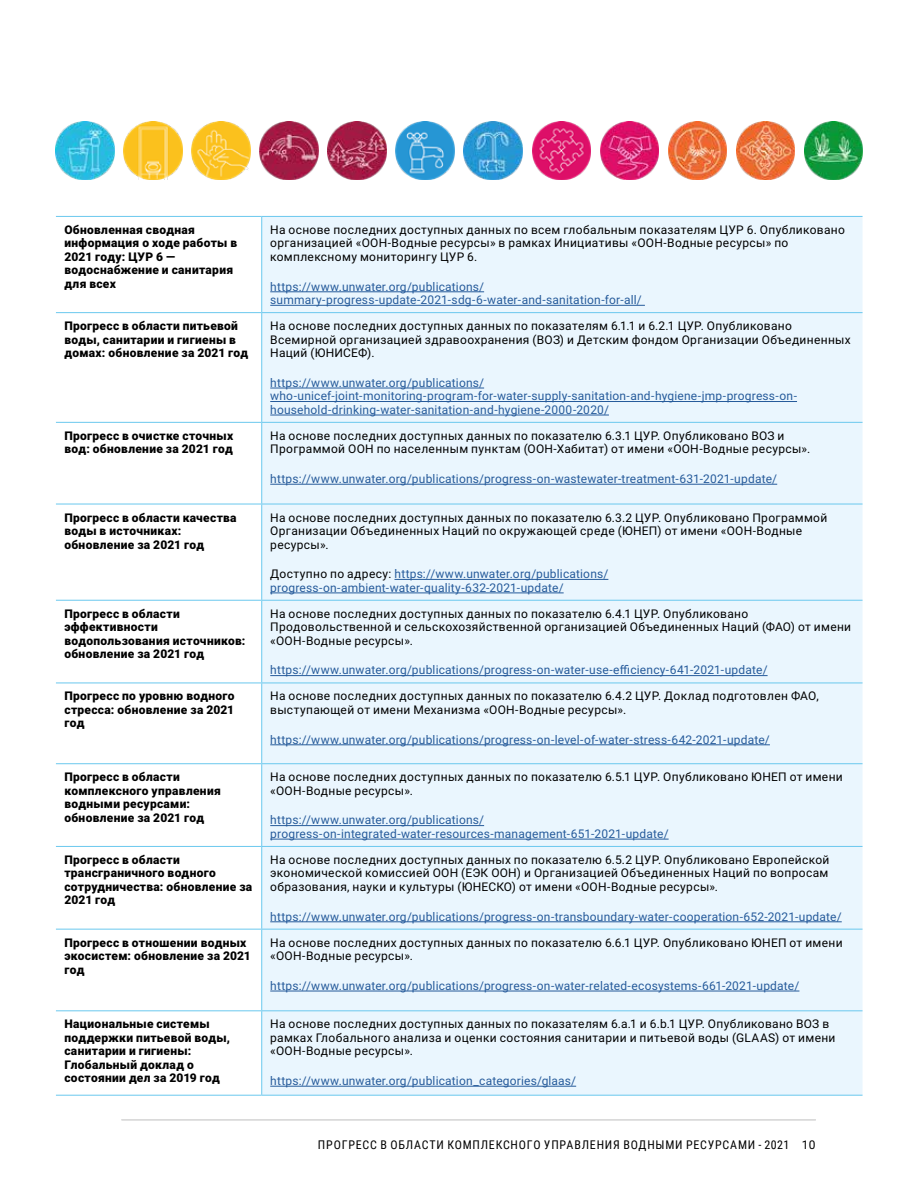
<style>
.page{position:relative;width:918px;height:1188px;background:#fff}
.page>*{position:absolute;margin:0;border:0;box-sizing:border-box;transform-origin:0 0}
.t1{font:12px/13.5px "Roboto";letter-spacing:.025em;color:#000}
.t2{font:12px/13.5px "Roboto";letter-spacing:.015em;color:#265b9b}
.t3{font:900 12px/13.5px "Roboto";letter-spacing:.025em;color:#000}
.t4{font:12px "Roboto Condensed";letter-spacing:.065em;color:#000}
.s1{color:#000}
.s2{font-family:"Roboto"}
</style>
<div class="page">
<hr style="left:122px;top:1119px;width:694px;height:1px;background:#dadada">
<img style="left:56px;top:121px;width:58px;height:59px">
<img style="left:124px;top:121px;width:58px;height:59px">
<img style="left:396px;top:121px;width:59px;height:59px">
<img style="left:532px;top:121px;width:59px;height:59px">
<img style="left:464px;top:121px;width:59px;height:59px">
<img style="left:260px;top:121px;width:58px;height:59px">
<img style="left:736px;top:121px;width:59px;height:59px">
<img style="left:804px;top:121px;width:59px;height:59px">
<img style="left:328px;top:121px;width:58px;height:59px">
<img style="left:668px;top:121px;width:59px;height:59px">
<img style="left:600px;top:121px;width:59px;height:59px">
<img style="left:192px;top:121px;width:58px;height:59px">
<svg style="left:56px;top:313px;width:205px;height:782px"></svg>
<div style="left:262px;top:217px;width:601px;height:878px;background:#eaf6fe"></div>
<hr style="left:56px;top:216px;width:206px;height:1px;background:#6ac8ee">
<hr style="left:56px;top:312px;width:206px;height:1px;background:#6ac8ee">
<hr style="left:56px;top:422px;width:206px;height:1px;background:#6ac8ee">
<hr style="left:56px;top:504px;width:206px;height:1px;background:#6ac8ee">
<hr style="left:56px;top:600px;width:206px;height:1px;background:#6ac8ee">
<hr style="left:56px;top:683px;width:206px;height:1px;background:#6ac8ee">
<hr style="left:56px;top:763px;width:206px;height:1px;background:#6ac8ee">
<hr style="left:56px;top:846px;width:206px;height:1px;background:#6ac8ee">
<hr style="left:56px;top:929px;width:206px;height:1px;background:#6ac8ee">
<hr style="left:56px;top:1010px;width:206px;height:1px;background:#6ac8ee">
<hr style="left:56px;top:1095px;width:206px;height:1px;background:#6ac8ee">
<hr style="left:262px;top:216px;width:601px;height:1px;background:#6ac8ee">
<hr style="left:261px;top:217px;width:1px;height:95px;background:#6ac8ee">
<hr style="left:262px;top:312px;width:601px;height:1px;background:#6ac8ee">
<hr style="left:261px;top:313px;width:1px;height:109px;background:#6ac8ee">
<hr style="left:262px;top:422px;width:601px;height:1px;background:#6ac8ee">
<hr style="left:261px;top:423px;width:1px;height:81px;background:#6ac8ee">
<hr style="left:262px;top:504px;width:601px;height:1px;background:#6ac8ee">
<hr style="left:261px;top:504px;width:1px;height:96px;background:#6ac8ee">
<hr style="left:262px;top:600px;width:601px;height:1px;background:#6ac8ee">
<hr style="left:261px;top:601px;width:1px;height:82px;background:#6ac8ee">
<hr style="left:262px;top:683px;width:601px;height:1px;background:#6ac8ee">
<hr style="left:261px;top:683px;width:1px;height:80px;background:#6ac8ee">
<hr style="left:262px;top:763px;width:601px;height:1px;background:#6ac8ee">
<hr style="left:261px;top:764px;width:1px;height:82px;background:#6ac8ee">
<hr style="left:262px;top:846px;width:601px;height:1px;background:#6ac8ee">
<hr style="left:261px;top:847px;width:1px;height:82px;background:#6ac8ee">
<hr style="left:262px;top:929px;width:601px;height:1px;background:#6ac8ee">
<hr style="left:261px;top:930px;width:1px;height:80px;background:#6ac8ee">
<hr style="left:262px;top:1010px;width:601px;height:1px;background:#6ac8ee">
<hr style="left:261px;top:1011px;width:1px;height:84px;background:#6ac8ee">
<hr style="left:262px;top:1095px;width:601px;height:1px;background:#6ac8ee">
<hr style="left:270px;top:292px;width:214px;height:1px;background:#265b9b">
<hr style="left:270px;top:305px;width:375px;height:1px;background:#265b9b">
<hr style="left:270px;top:388px;width:214px;height:1px;background:#265b9b">
<hr style="left:270px;top:401px;width:527px;height:1px;background:#265b9b">
<hr style="left:270px;top:415px;width:339px;height:1px;background:#265b9b">
<hr style="left:270px;top:484px;width:507px;height:1px;background:#265b9b">
<hr style="left:395px;top:579px;width:213px;height:1px;background:#265b9b">
<hr style="left:270px;top:593px;width:294px;height:1px;background:#265b9b">
<hr style="left:270px;top:675px;width:498px;height:1px;background:#265b9b">
<hr style="left:270px;top:745px;width:500px;height:1px;background:#265b9b">
<hr style="left:270px;top:825px;width:214px;height:1px;background:#265b9b">
<hr style="left:270px;top:839px;width:399px;height:1px;background:#265b9b">
<hr style="left:270px;top:922px;width:572px;height:1px;background:#265b9b">
<hr style="left:270px;top:991px;width:529px;height:1px;background:#265b9b">
<hr style="left:270px;top:1086px;width:306px;height:1px;background:#265b9b">
<p class="t3" style="left:64px;top:222px;width:174px">Обновленная сводная информация о ходе работы в<br>2021 году: ЦУР 6 — водоснабжение и санитария для всех</p>
<p class="t1" style="left:270px;top:222px;width:576px">На основе последних доступных данных по всем глобальным показателям ЦУР 6. Опубликовано организацией «ООН-Водные ресурсы» в рамках Инициативы «ООН-Водные ресурсы» по комплексному мониторингу ЦУР 6.</p>
<p class="t2" style="left:270px;top:279px;width:373px">https://www.unwater.org/publications/ summary-progress-update-2021-sdg-6-water-and-sanitation-for-all/</p>
<p class="t3" style="left:64px;top:319px;width:185px">Прогресс в области питьевой воды, санитарии и гигиены в домах: обновление за 2021 год</p>
<p class="t1" style="left:270px;top:319px;width:582px">На основе последних доступных данных по показателям 6.1.1 и 6.2.1 ЦУР. Опубликовано<br>Всемирной организацией здравоохранения (ВОЗ) и Детским фондом Организации Объединенных<br>Наций (ЮНИСЕФ).</p>
<p class="t2" style="left:270px;top:375px;width:528px">https://www.unwater.org/publications/ who-unicef-joint-monitoring-program-for-water-supply-sanitation-and-hygiene-jmp-progress-on&shy;household-drinking-water-sanitation-and-hygiene-2000-2020/</p>
<p class="t3" style="left:64px;top:428px;width:170px">Прогресс в очистке сточных вод: обновление за 2021 год</p>
<p class="t1" style="left:270px;top:428px;width:542px">На основе последних доступных данных по показателю 6.3.1 ЦУР. Опубликовано ВОЗ и<br>Программой ООН по населенным пунктам (ООН-Хабитат) от имени «ООН-Водные ресурсы».</p>
<p class="t2" style="left:270px;top:472px;width:508px">https://www.unwater.org/publications/progress-on-wastewater-treatment-631-2021-update/</p>
<p class="t3" style="left:64px;top:510px;width:174px">Прогресс в области качества воды в источниках: обновление за 2021 год</p>
<p class="t1" style="left:270px;top:510px;width:559px">На основе последних доступных данных по показателю 6.3.2 ЦУР. Опубликовано Программой<br>Организации Объединенных Наций по окружающей среде (ЮНЕП) от имени «ООН-Водные ресурсы».</p>
<p class="t2" style="left:270px;top:567px;width:340px"><span class="s1">Доступно по адресу:</span> https://www.unwater.org/publications/ progress-on-ambient-water-quality-632-2021-update/</p>
<p class="t3" style="left:64px;top:606px;width:183px">Прогресс в области эффективности водопользования источников: обновление за 2021 год</p>
<p class="t1" style="left:270px;top:606px;width:583px">На основе последних доступных данных по показателю 6.4.1 ЦУР. Опубликовано<br>Продовольственной и сельскохозяйственной организацией Объединенных Наций (ФАО) от имени «ООН-Водные ресурсы».</p>
<p class="t2" style="left:270px;top:663px;width:499px">https://www.unwater.org/publications/progress-on-water-use-efficiency-641-2021-update/</p>
<p class="t3" style="left:64px;top:689px;width:172px;text-align:justify">Прогресс по уровню водного стресса: обновление за 2021 год</p>
<p class="t1" style="left:270px;top:689px;width:550px">На основе последних доступных данных по показателю 6.4.2 ЦУР. Доклад подготовлен ФАО, выступающей от имени Механизма «ООН-Водные ресурсы».</p>
<p class="t2" style="left:270px;top:732px;width:501px">https://www.unwater.org/publications/progress-on-level-of-water-stress-642-2021-update/</p>
<p class="t3" style="left:64px;top:770px;width:158px">Прогресс в области комплексного управления водными ресурсами: обновление за 2021 год</p>
<p class="t1" style="left:270px;top:770px;width:574px">На основе последних доступных данных по показателю 6.5.1 ЦУР. Опубликовано ЮНЕП от имени «ООН-Водные ресурсы».</p>
<p class="t2" style="left:270px;top:813px;width:400px">https://www.unwater.org/publications/ progress-on-integrated-water-resources-management-651-2021-update/</p>
<p class="t3" style="left:64px;top:852px;width:189px">Прогресс в области трансграничного водного сотрудничества: обновление за<br>2021 год</p>
<p class="t1" style="left:270px;top:852px;width:561px;text-align:justify">На основе последних доступных данных по показателю 6.5.2 ЦУР. Опубликовано Европейской экономической комиссией ООН (ЕЭК ООН) и Организацией Объединенных Наций по вопросам образования, науки и культуры (ЮНЕСКО) от имени «ООН-Водные ресурсы».</p>
<p class="t2" style="left:270px;top:909px;width:573px">https://www.unwater.org/publications/progress-on-transboundary-water-cooperation-652-2021-update/</p>
<p class="t3" style="left:64px;top:935px;width:188px">Прогресс в отношении водных экосистем: обновление за 2021 год</p>
<p class="t1" style="left:270px;top:935px;width:574px">На основе последних доступных данных по показателю 6.6.1 ЦУР. Опубликовано ЮНЕП от имени «ООН-Водные ресурсы».</p>
<p class="t2" style="left:270px;top:978px;width:531px">https://www.unwater.org/publications/progress-on-water-related-ecosystems-661-2021-update/</p>
<p class="t3" style="left:64px;top:1017px;width:167px">Национальные системы поддержки питьевой воды, санитарии и гигиены:<br>Глобальный доклад о состоянии дел за 2019 год</p>
<p class="t1" style="left:270px;top:1017px;width:567px">На основе последних доступных данных по показателям 6.a.1 и 6.b.1 ЦУР. Опубликовано ВОЗ в рамках Глобального анализа и оценки состояния санитарии и питьевой воды (GLAAS) от имени «ООН-Водные ресурсы».</p>
<p class="t2" style="left:270px;top:1074px;width:307px">https://www.unwater.org/publication_categories/glaas/</p>
<p class="t4" style="left:318px;top:1136px;width:499px">ПРОГРЕСС В ОБЛАСТИ КОМПЛЕКСНОГО УПРАВЛЕНИЯ ВОДНЫМИ РЕСУРСАМИ - 2021 <span class="s2">10</span></p>
</div>
